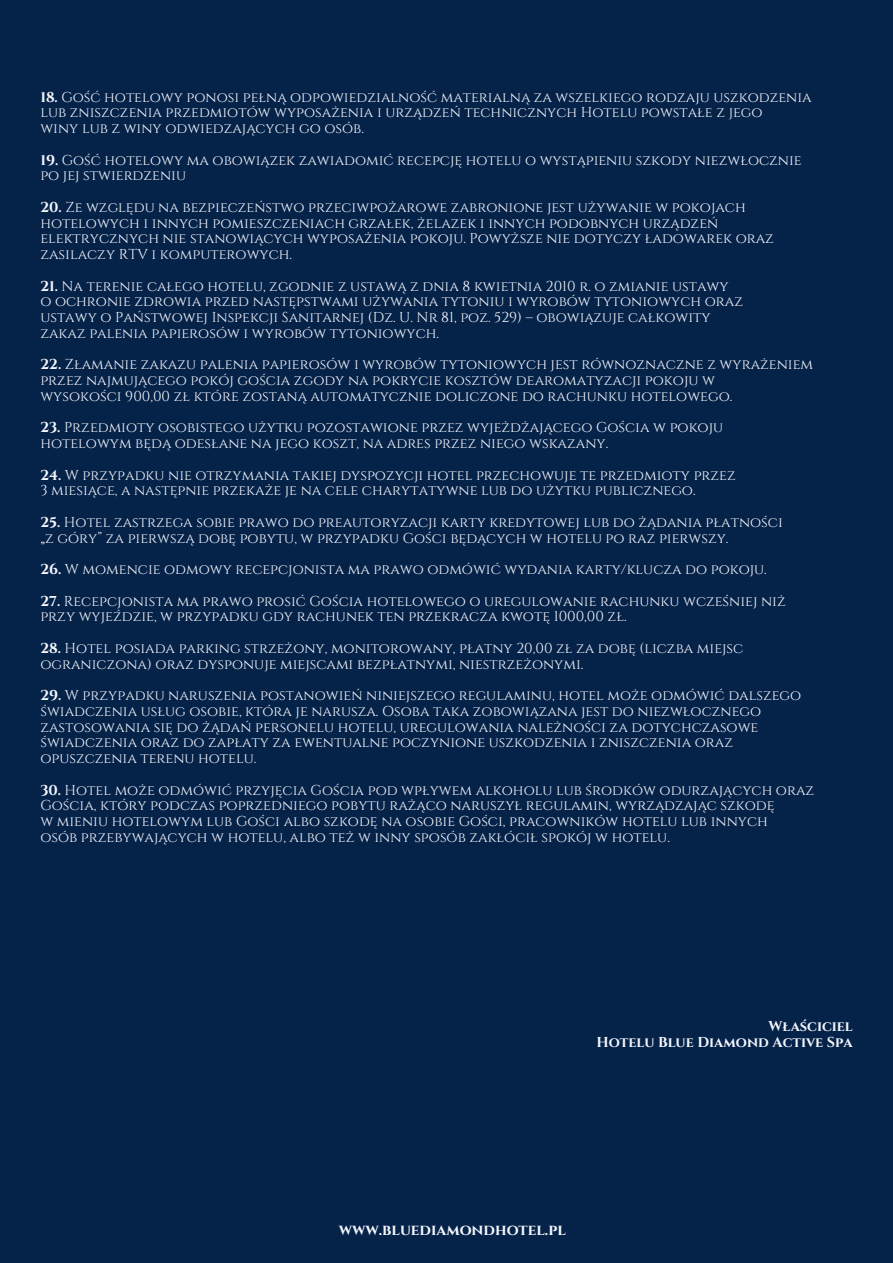
<style>
.page{position:relative;width:893px;height:1263px;background:#052249}
.page>*{position:absolute;margin:0;border:0;box-sizing:border-box;transform-origin:0 0}
.t1{font:700 15.38px "Cinzel";color:#f4f6fc}
.t2{font:14.33px "Cinzel";color:#f4f6fc}
.t3{font:700 14.33px/15.8px "Cinzel";color:#f4f6fc;text-align:right}
.s1{font-weight:700}
</style>
<div class="page">
<p class="t2" style="left:40px;top:88px;width:773px"><span class="s1">18.</span> Gość hotelowy ponosi pełną odpowiedzialność materialną za wszelkiego rodzaju uszkodzenia</p>
<p class="t2" style="left:40px;top:103px;width:724px">lub zniszczenia przedmiotów wyposażenia i urządzeń technicznych Hotelu powstałe z jego</p>
<p class="t2" style="left:40px;top:119px;width:325px">winy lub z winy odwiedzających go osób.</p>
<p class="t2" style="left:40px;top:151px;width:763px"><span class="s1">19.</span> Gość hotelowy ma obowiązek zawiadomić recepcję hotelu o wystąpieniu szkody niezwłocznie</p>
<p class="t2" style="left:40px;top:166px;width:147px">po jej stwierdzeniu</p>
<p class="t2" style="left:40px;top:198px;width:707px"><span class="s1">20.</span> Ze względu na bezpieczeństwo przeciwpożarowe zabronione jest używanie w pokojach</p>
<p class="t2" style="left:40px;top:214px;width:679px">hotelowych i innych pomieszczeniach grzałek, żelazek i innych podobnych urządzeń</p>
<p class="t2" style="left:40px;top:229px;width:735px">elektrycznych nie stanowiących wyposażenia pokoju. Powyższe nie dotyczy ładowarek oraz</p>
<p class="t2" style="left:40px;top:245px;width:253px">zasilaczy RTV i komputerowych.</p>
<p class="t2" style="left:40px;top:277px;width:690px"><span class="s1">21.</span> Na terenie całego hotelu, zgodnie z ustawą z dnia 8 kwietnia 2010 r. o zmianie ustawy</p>
<p class="t2" style="left:40px;top:292px;width:704px">o ochronie zdrowia przed następstwami używania tytoniu i wyrobów tytoniowych oraz</p>
<p class="t2" style="left:40px;top:308px;width:672px">ustawy o Państwowej Inspekcji Sanitarnej (Dz. U. Nr 81, poz. 529) – obowiązuje całkowity</p>
<p class="t2" style="left:40px;top:324px;width:400px">zakaz palenia papierosów i wyrobów tytoniowych.</p>
<p class="t2" style="left:40px;top:355px;width:774px"><span class="s1">22.</span> Złamanie zakazu palenia papierosów i wyrobów tytoniowych jest równoznaczne z wyrażeniem</p>
<p class="t2" style="left:40px;top:371px;width:676px">przez najmującego pokój gościa zgody na pokrycie kosztów dearomatyzacji pokoju w</p>
<p class="t2" style="left:40px;top:387px;width:693px">wysokości 900,00 zł które zostaną automatycznie doliczone do rachunku hotelowego.</p>
<p class="t2" style="left:40px;top:418px;width:684px"><span class="s1">23.</span> Przedmioty osobistego użytku pozostawione przez wyjeżdżającego Gościa w pokoju</p>
<p class="t2" style="left:40px;top:434px;width:569px">hotelowym będą odesłane na jego koszt, na adres przez niego wskazany.</p>
<p class="t2" style="left:40px;top:466px;width:697px"><span class="s1">24.</span> W przypadku nie otrzymania takiej dyspozycji hotel przechowuje te przedmioty przez</p>
<p class="t2" style="left:40px;top:481px;width:657px">3 miesiące, a następnie przekaże je na cele charytatywne lub do użytku publicznego.</p>
<p class="t2" style="left:40px;top:513px;width:744px"><span class="s1">25.</span> Hotel zastrzega sobie prawo do preautoryzacji karty kredytowej lub do żądania płatności</p>
<p class="t2" style="left:40px;top:529px;width:689px">„z góry” za pierwszą dobę pobytu, w przypadku Gości będących w hotelu po raz pierwszy.</p>
<p class="t2" style="left:40px;top:560px;width:728px"><span class="s1">26.</span> W momencie odmowy recepcjonista ma prawo odmówić wydania karty/klucza do pokoju.</p>
<p class="t2" style="left:40px;top:592px;width:747px"><span class="s1">27.</span> Recepcjonista ma prawo prosić Gościa hotelowego o uregulowanie rachunku wcześniej niż</p>
<p class="t2" style="left:40px;top:607px;width:587px">przy wyjeździe, w przypadku gdy rachunek ten przekracza kwotę 1000,00 zł.</p>
<p class="t2" style="left:40px;top:639px;width:704px"><span class="s1">28.</span> Hotel posiada parking strzeżony, monitorowany, płatny 20,00 zł za dobę (liczba miejsc</p>
<p class="t2" style="left:40px;top:655px;width:544px">ograniczona) oraz dysponuje miejscami bezpłatnymi, niestrzeżonymi.</p>
<p class="t2" style="left:40px;top:686px;width:762px"><span class="s1">29.</span> W przypadku naruszenia postanowień niniejszego regulaminu, hotel może odmówić dalszego</p>
<p class="t2" style="left:40px;top:702px;width:722px">świadczenia usług osobie, która je narusza. Osoba taka zobowiązana jest do niezwłocznego</p>
<p class="t2" style="left:40px;top:718px;width:719px">zastosowania się do żądań personelu hotelu, uregulowania należności za dotychczasowe</p>
<p class="t2" style="left:40px;top:733px;width:694px">świadczenia oraz do zapłaty za ewentualne poczynione uszkodzenia i zniszczenia oraz</p>
<p class="t2" style="left:40px;top:749px;width:217px">opuszczenia terenu hotelu.</p>
<p class="t2" style="left:40px;top:781px;width:775px"><span class="s1">30.</span> Hotel może odmówić przyjęcia Gościa pod wpływem alkoholu lub środków odurzających oraz</p>
<p class="t2" style="left:40px;top:796px;width:735px">Gościa, który podczas poprzedniego pobytu rażąco naruszył regulamin, wyrządzając szkodę</p>
<p class="t2" style="left:40px;top:812px;width:729px">w mieniu hotelowym lub Gości albo szkodę na osobie Gości, pracowników hotelu lub innych</p>
<h1 class="t2" style="left:40px;top:828px;width:631px">osób przebywających w hotelu, albo też w inny sposób zakłócił spokój w hotelu.</h1>
<h1 class="t3" style="left:596px;top:1019px;width:258px">Właściciel<br>Hotelu Blue Diamond Active Spa</h1>
<p class="t1" style="left:339px;top:1220px;width:229px">www.bluediamondhotel.pl</p>
</div>
